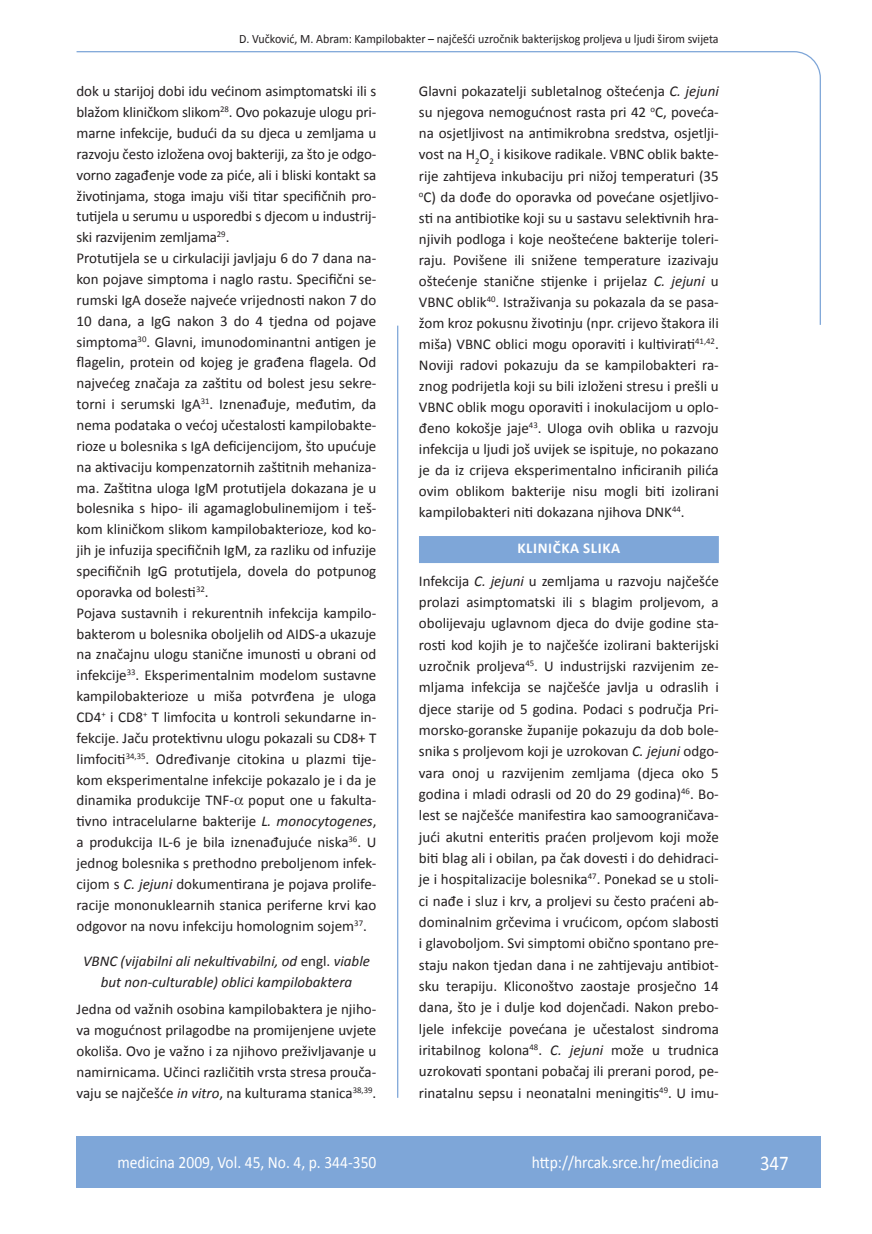
<style>
.page{position:relative;width:872px;height:1234px;background:#fff}
.page>*{position:absolute;margin:0;border:0;box-sizing:border-box;transform-origin:0 0}
.t1{font:21px "Calibri";color:#fff;scale:.9 1}
.t2{font:17.25px "Calibri";color:#fff;scale:.9 1}
.osnovni_tekst{font:15px/20.9px "Calibri";color:#231f20;text-align:justify}
.podpodnaslov_II{font:italic 15px/20.9px "Calibri";color:#231f20;text-align:center}
.naslov_ruler{font:700 15px "Calibri";letter-spacing:.04em;color:#fff}
.glava{font:12.75px "Calibri";color:#231f20;scale:.94 1}
.s1{font-style:italic}
.s2{font-style:normal}
</style>
<div class="page">
<svg style="left:76px;top:51px;width:745px;height:275px"></svg>
<hr style="left:397px;top:325px;width:1px;height:772px;background:#7ea6d8">
<div style="left:77px;top:1135px;width:744px;height:51px;background:#7ea6d8"></div>
<div style="left:419px;top:536px;width:300px;height:27px;background:#7ea6d8"></div>
<p class="glava" style="left:239px;top:30px;width:511px">D. Vučković, M. Abram: Kampilobakter – najčešći uzročnik bakterijskog proljeva u ljudi širom svijeta</p>
<p class="osnovni_tekst" style="left:77px;top:80px;width:301px">dok u starijoj dobi idu većinom asimptomatski ili s blažom kliničkom slikom<sup>28</sup>. Ovo pokazuje ulogu pri&shy;marne infekcije, budući da su djeca u zemljama u razvoju često izložena ovoj bakteriji, za što je odgo&shy;vorno zagađenje vode za piće, ali i bliski kontakt sa životinjama, stoga imaju viši titar specifičnih pro&shy;tutijela u serumu u usporedbi s djecom u industrij&shy;ski razvijenim zemljama<sup>29</sup>.</p>
<p class="osnovni_tekst" style="left:77px;top:247px;width:301px">Protutijela se u cirkulaciji javljaju 6 do 7 dana na&shy;kon pojave simptoma i naglo rastu. Specifični se&shy;rumski IgA doseže najveće vrijednosti nakon 7 do 10 dana, a IgG nakon 3 do 4 tjedna od pojave simptoma<sup>30</sup>. Glavni, imunodominantni antigen je flagelin, protein od kojeg je građena flagela. Od najvećeg značaja za zaštitu od bolest jesu sekre&shy;torni i serumski IgA<sup>31</sup>. Iznenađuje, međutim, da nema podataka o većoj učestalosti kampilobakte&shy;rioze u bolesnika s IgA deficijencijom, što upućuje na aktivaciju kompenzatornih zaštitnih mehaniza&shy;ma. Zaštitna uloga IgM protutijela dokazana je u bolesnika s hipo- ili agamaglobulinemijom i teš&shy;kom kliničkom slikom kampilobakterioze, kod ko&shy;jih je infuzija specifičnih IgM, za razliku od infuzije specifičnih IgG protutijela, dovela do potpunog oporavka od bolesti<sup>32</sup>.</p>
<p class="osnovni_tekst" style="left:77px;top:601px;width:301px">Pojava sustavnih i rekurentnih infekcija kampilo&shy;bakterom u bolesnika oboljelih od AIDS-a ukazuje na značajnu ulogu stanične imunosti u obrani od infekcije<sup>33</sup>. Eksperimentalnim modelom sustavne kampilobakterioze u miša potvrđena je uloga CD4<sup>+</sup> i CD8<sup>+</sup> T limfocita u kontroli sekundarne in&shy;fekcije. Jaču protektivnu ulogu pokazali su CD8+ T limfociti<sup>34,35</sup>. Određivanje citokina u plazmi tije&shy;kom eksperimentalne infekcije pokazalo je i da je dinamika produkcije TNF- poput one u fakulta&shy;tivno intracelularne bakterije <span class="s1">L. monocytogenes</span>, a produkcija IL-6 je bila iznenađujuće niska<sup>36</sup>. U jednog bolesnika s prethodno preboljenom infek&shy;cijom s <span class="s1">C. jejuni</span> dokumentirana je pojava prolife&shy;racije mononuklearnih stanica periferne krvi kao odgovor na novu infekciju homolognim sojem<sup>37</sup>.</p>
<p class="podpodnaslov_II" style="left:83px;top:949px;width:288px">VBNC (vijabilni ali nekultivabilni, od <span class="s2">engl.</span> viable but non-culturable) oblici kampilobaktera</p>
<p class="osnovni_tekst" style="left:77px;top:998px;width:301px">Jedna od važnih osobina kampilobaktera je njiho&shy;va mogućnost prilagodbe na promijenjene uvjete okoliša. Ovo je važno i za njihovo preživljavanje u namirnicama. Učinci različitih vrsta stresa prouča&shy;vaju se najčešće <span class="s1">in vitro</span>, na kulturama stanica<sup>38,39</sup>.</p>
<p class="osnovni_tekst" style="left:419px;top:80px;width:301px">Glavni pokazatelji subletalnog oštećenja <span class="s1">C. jejuni </span>su njegova nemogućnost rasta pri 42 <sup>o</sup>C, poveća&shy;na osjetljivost na antimikrobna sredstva, osjetlji&shy;vost na H<sub>2</sub>O<sub>2</sub> i kisikove radikale. VBNC oblik bakte&shy;rije zahtijeva inkubaciju pri nižoj temperaturi (35 <sup>o</sup>C) da dođe do oporavka od povećane osjetljivo&shy;sti na antibiotike koji su u sastavu selektivnih hra&shy;njivih podloga i koje neoštećene bakterije toleri&shy;raju. Povišene ili snižene temperature izazivaju oštećenje stanične stijenke i prijelaz <span class="s1">C. jejuni</span> u VBNC oblik<sup>40</sup>. Istraživanja su pokazala da se pasa&shy;žom kroz pokusnu životinju (npr. crijevo štakora ili miša) VBNC oblici mogu oporaviti i kultivirati<sup>41,42</sup>.<br>Noviji radovi pokazuju da se kampilobakteri ra&shy;znog podrijetla koji su bili izloženi stresu i prešli u VBNC oblik mogu oporaviti i inokulacijom u oplo&shy;đeno kokošje jaje<sup>43</sup>. Uloga ovih oblika u razvoju infekcija u ljudi još uvijek se ispituje, no pokazano je da iz crijeva eksperimentalno inficiranih pilića ovim oblikom bakterije nisu mogli biti izolirani kampilobakteri niti dokazana njihova DNK<sup>44</sup>.</p>
<p class="naslov_ruler" style="left:517px;top:539px;width:104px">KLINIČKA SLIKA</p>
<p class="osnovni_tekst" style="left:419px;top:569px;width:301px;line-height:21.3px">Infekcija <span class="s1">C. jejuni</span> u zemljama u razvoju najčešće prolazi asimptomatski ili s blagim proljevom, a obolijevaju uglavnom djeca do dvije godine sta&shy;rosti kod kojih je to najčešće izolirani bakterijski uzročnik proljeva<sup>45</sup>. U industrijski razvijenim ze&shy;mljama infekcija se najčešće javlja u odraslih i djece starije od 5 godina. Podaci s područja Pri&shy;morsko-goranske županije pokazuju da dob bole&shy;snika s proljevom koji je uzrokovan <span class="s1">C. jejuni</span> odgo&shy;vara onoj u razvijenim zemljama (djeca oko 5 godina i mladi odrasli od 20 do 29 godina)<sup>46</sup>. Bo&shy;lest se najčešće manifestira kao samoograničava&shy;jući akutni enteritis praćen proljevom koji može biti blag ali i obilan, pa čak dovesti i do dehidraci&shy;je i hospitalizacije bolesnika<sup>47</sup>. Ponekad se u stoli&shy;ci nađe i sluz i krv, a proljevi su često praćeni ab&shy;dominalnim grčevima i vrućicom, općom slabosti i glavoboljom. Svi simptomi obično spontano pre&shy;staju nakon tjedan dana i ne zahtijevaju antibiot&shy;sku terapiju. Kliconoštvo zaostaje prosječno 14 dana, što je i dulje kod dojenčadi. Nakon prebo&shy;ljele infekcije povećana je učestalost sindroma iritabilnog kolona<sup>48</sup>. <span class="s1">C. jejuni</span> može u trudnica uzrokovati spontani pobačaj ili prerani porod, pe&shy;rinatalnu sepsu i neonatalni meningitis<sup>49</sup>. U imu-</p>
<p class="t2" style="left:117px;top:1151px;width:289px">medicina 2009, Vol. 45, No. 4, p. 344-350</p>
<p class="t2" style="left:532px;top:1151px;width:209px">http://hrcak.srce.hr/medicina</p>
<p class="t1" style="left:760px;top:1149px;width:33px">347</p>
</div>
